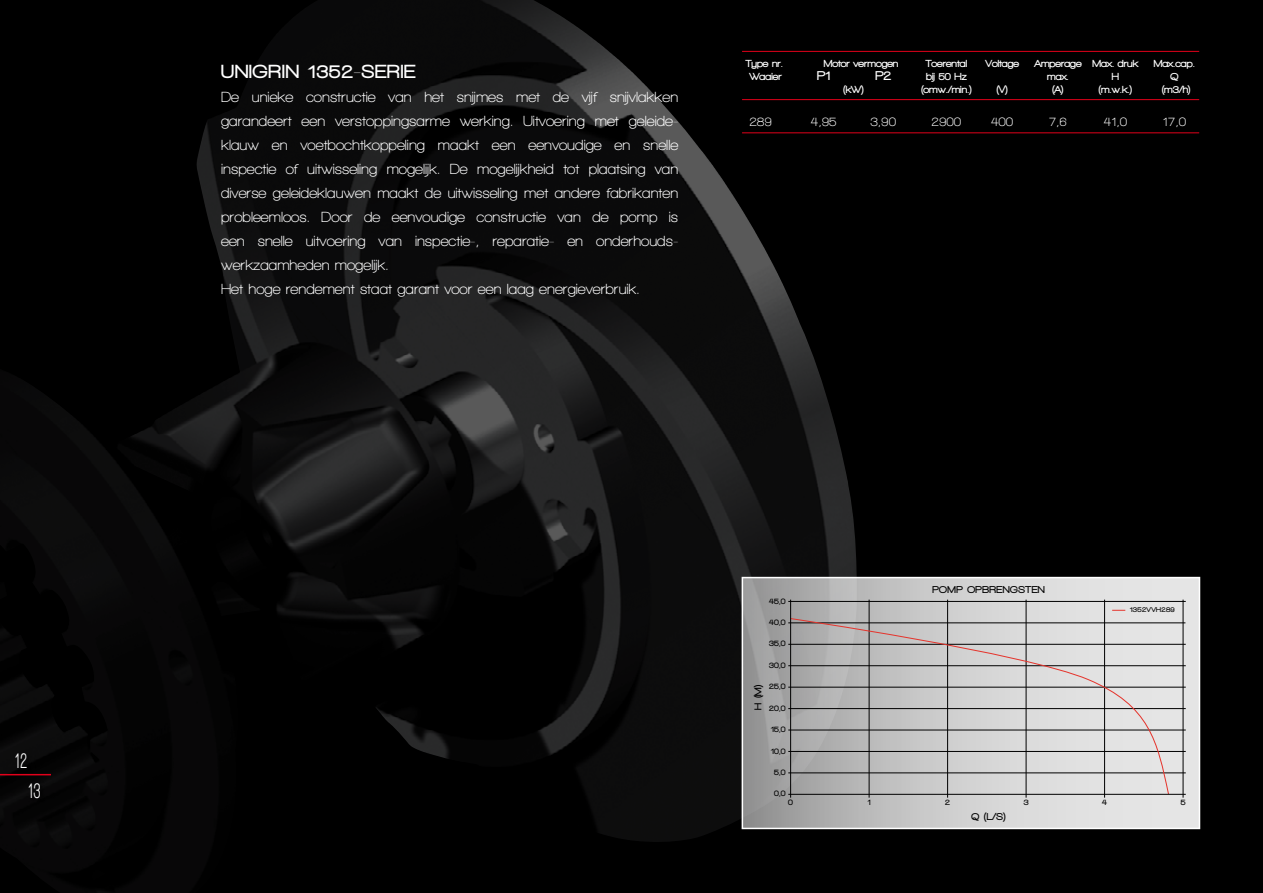
<style>
.page{position:relative;width:1263px;height:893px;background:#000}
.page>*{position:absolute;margin:0;border:0;box-sizing:border-box;transform-origin:0 0}
.t1{font:700 ultra-condensed 22.5px "Walkway";color:#fff}
.t2{font:900 19.5px "Walkway";letter-spacing:.05em;color:#fff}
.t3{font:700 15px/24px "Walkway";color:#fff}
.t4{font:900 13.05px "Walkway";color:#fff}
.t5{font:700 12.75px "Walkway";color:#fff}
.t6{font:900 10.5px "Walkway";color:#fff}
.t7{font:900 10.2px "Walkway";letter-spacing:.05em;color:#000}
.t8{font:900 8.1px "Walkway";color:#000}
.t9{font:900 7.2px "Walkway";letter-spacing:.05em;color:#000}
</style>
<div class="page">
<img style="left:0;top:0;width:857px;height:893px">
<hr style="left:0;top:774px;width:51px;height:1px;background:#e2001a">
<div style="left:16px;top:754px;width:28px;height:48px;background:#070607"></div>
<hr style="left:742px;top:51px;width:457px;height:1px;background:#e2001a">
<hr style="left:742px;top:99px;width:457px;height:1px;background:#e2001a">
<hr style="left:742px;top:133px;width:457px;height:1px;background:#e2001a">
<svg style="left:745px;top:580px;width:452px;height:246px;background:#c3c3c4"></svg>
<hr style="left:788px;top:622px;width:397px;height:1px;background:#000">
<hr style="left:788px;top:601px;width:398px;height:1px;background:#000">
<hr style="left:788px;top:644px;width:398px;height:1px;background:#000">
<hr style="left:788px;top:665px;width:398px;height:1px;background:#000">
<hr style="left:788px;top:687px;width:398px;height:1px;background:#000">
<hr style="left:788px;top:708px;width:398px;height:1px;background:#000">
<hr style="left:788px;top:730px;width:398px;height:1px;background:#000">
<hr style="left:788px;top:751px;width:398px;height:1px;background:#000">
<hr style="left:788px;top:772px;width:398px;height:1px;background:#000">
<hr style="left:869px;top:600px;width:1px;height:198px;background:#000">
<hr style="left:947px;top:600px;width:1px;height:198px;background:#000">
<hr style="left:1026px;top:600px;width:1px;height:198px;background:#000">
<hr style="left:1104px;top:600px;width:1px;height:198px;background:#000">
<hr style="left:1183px;top:600px;width:1px;height:198px;background:#000">
<svg style="left:791px;top:618px;width:379px;height:176px;background:#c3c2c2"></svg>
<svg style="left:1112px;top:610px;width:13px;height:1px"></svg>
<hr style="left:788px;top:794px;width:398px;height:1px;background:#000">
<hr style="left:790px;top:600px;width:1px;height:198px;background:#000">
<div style="left:742px;top:577px;width:458px;height:252px;border:2px solid #fff"></div>
<h1 class="t1" style="left:15px;top:748px;width:14px">12</h1>
<h1 class="t1" style="left:28px;top:778px;width:14px">13</h1>
<h2 class="t2" style="left:221px;top:61px;width:26px">Unigrin</h2>
<h2 class="t2" style="left:308px;top:61px;width:66px">1352-serie</h2>
<p class="t3" style="left:221px;top:85px;width:459px">De unieke constructie van het snijmes met de vijf snijvlakken garandeert een verstoppingsarme werking. Uitvoering met geleide&shy;klauw en voetbochtkoppeling maakt een eenvoudige en snelle inspectie of uitwisseling mogelijk. De mogelijkheid tot plaatsing van diverse geleideklauwen maakt de uitwisseling met andere fabrikanten probleemloos. Door de eenvoudige constructie van de pomp is een snelle uitvoering van inspectie-, reparatie- en onderhouds&shy;werkzaamheden mogelijk.<br>Het hoge rendement staat garant voor een laag energieverbruik.</p>
<p class="t6" style="left:746px;top:57px;width:39px">Type nr.</p>
<p class="t6" style="left:824px;top:57px;width:76px">Motor vermogen</p>
<p class="t6" style="left:926px;top:57px;width:43px">Toerental</p>
<p class="t6" style="left:985px;top:57px;width:35px">Voltage</p>
<p class="t6" style="left:1034px;top:57px;width:105px">Amperage Max. druk</p>
<p class="t6" style="left:1154px;top:57px;width:43px">Max.cap.</p>
<p class="t6" style="left:749px;top:71px;width:34px">Waaier</p>
<p class="t4" style="left:817px;top:68px;width:15px">P1</p>
<p class="t4" style="left:875px;top:68px;width:17px">P2</p>
<p class="t6" style="left:926px;top:71px;width:42px">bij 50 Hz</p>
<p class="t6" style="left:1047px;top:71px;width:23px">max.</p>
<p class="t6" style="left:1112px;top:71px;width:9px">H</p>
<p class="t6" style="left:1170px;top:71px;width:9px">Q</p>
<p class="t6" style="left:843px;top:84px;width:22px">(kW)</p>
<p class="t6" style="left:921px;top:84px;width:52px">(omw./min.)</p>
<p class="t6" style="left:996px;top:84px;width:13px">(V)</p>
<p class="t6" style="left:1052px;top:84px;width:13px">(A)</p>
<p class="t6" style="left:1098px;top:84px;width:35px">(m.w.k.)</p>
<p class="t6" style="left:1162px;top:84px;width:30px">(m3/h)</p>
<p class="t5" style="left:749px;top:115px;width:24px">289</p>
<p class="t5" style="left:811px;top:115px;width:27px">4,95</p>
<p class="t5" style="left:870px;top:115px;width:27px">3,90</p>
<p class="t5" style="left:931px;top:115px;width:31px">2900</p>
<p class="t5" style="left:991px;top:115px;width:24px">400</p>
<p class="t5" style="left:1049px;top:115px;width:20px">7,6</p>
<p class="t5" style="left:1104px;top:115px;width:25px">41,0</p>
<p class="t5" style="left:1162px;top:115px;width:25px">17,0</p>
<p class="t8" style="left:769px;top:596px;width:18px">45,0</p>
<p class="t8" style="left:769px;top:618px;width:18px">40,0</p>
<p class="t8" style="left:769px;top:639px;width:18px">35,0</p>
<p class="t8" style="left:769px;top:661px;width:18px">30,0</p>
<p class="t8" style="left:769px;top:682px;width:18px">25,0</p>
<p class="t8" style="left:769px;top:704px;width:18px">20,0</p>
<p class="t8" style="left:771px;top:725px;width:17px">15,0</p>
<p class="t8" style="left:771px;top:746px;width:17px">10,0</p>
<p class="t8" style="left:774px;top:768px;width:13px">5,0</p>
<p class="t8" style="left:774px;top:789px;width:13px">0,0</p>
<p class="t7" style="left:752px;top:710px;width:28px;rotate:-90deg">H (M)</p>
<p class="t7" style="left:932px;top:584px;width:114px">POMP OPBRENGSTEN</p>
<p class="t8" style="left:788px;top:798px;width:6px">0</p>
<p class="t8" style="left:867px;top:798px;width:5px">1</p>
<p class="t8" style="left:945px;top:798px;width:6px">2</p>
<p class="t8" style="left:1024px;top:798px;width:6px">3</p>
<p class="t7" style="left:971px;top:811px;width:36px">Q (L/S)</p>
<p class="t9" style="left:1130px;top:606px;width:47px">1352VVH289</p>
<p class="t8" style="left:1102px;top:798px;width:6px">4</p>
<p class="t8" style="left:1181px;top:798px;width:6px">5</p>
</div>
